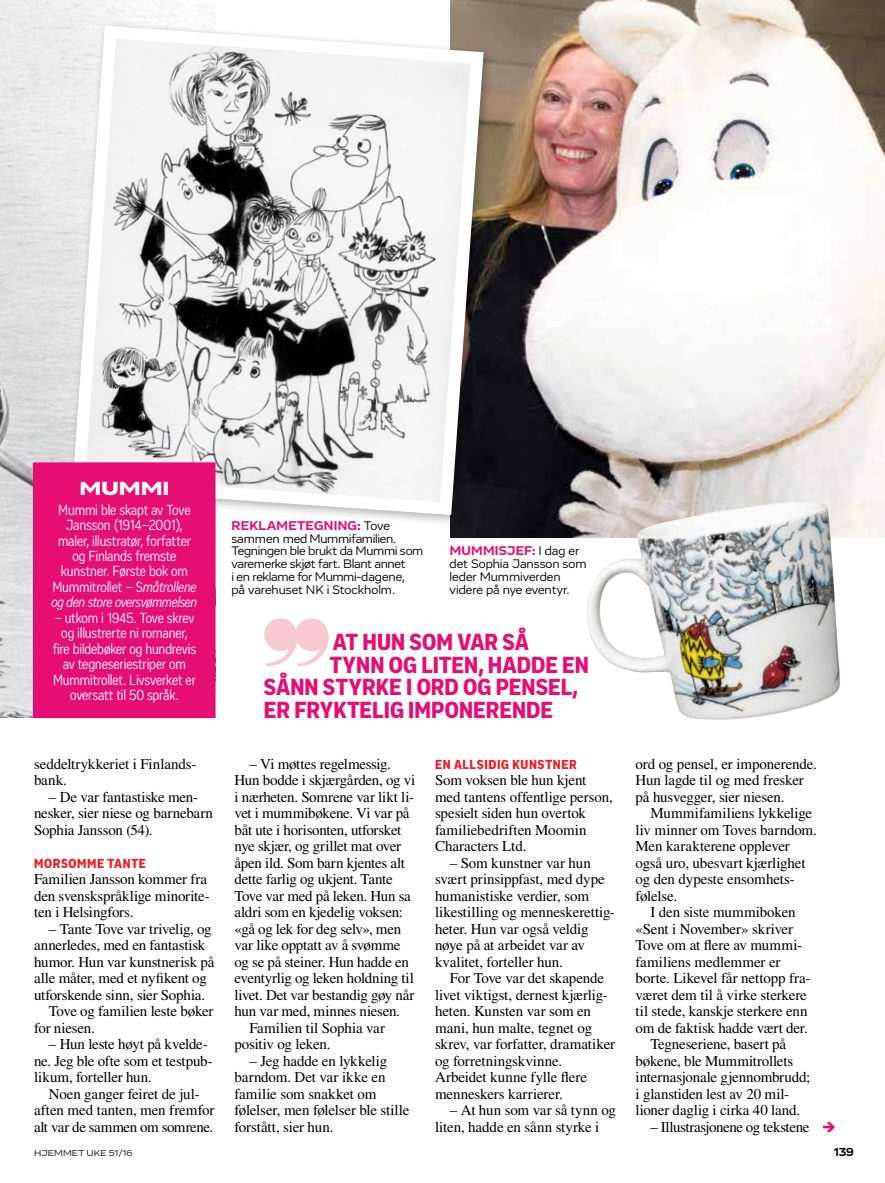
<style>
.page{position:relative;width:885px;height:1183px;background:#fff}
.page>*{position:absolute;margin:0;border:0;box-sizing:border-box;transform-origin:0 0}
.t1{font:900 24px "Vito Condensed";letter-spacing:.005em;color:#e60e75}
.t2{font:900 19.5px "Vito Wide";color:#fff}
.t3{font:15px/16.5px "Times LT Std";letter-spacing:-.015em;color:#000}
.t4{font:15px/15.5px "Vito Condensed";letter-spacing:-.01em;color:#fff;text-align:center}
.t5{font:900 13.5px "Vito Condensed";letter-spacing:.045em;color:#ed1d24}
.t6{font:700 13.2px "Vito";letter-spacing:.02em;color:#e60e75}
.t7{font:12.75px/12.8px "Vito";letter-spacing:-.015em;color:#000}
.t8{font:700 12px "Vito";color:#000}
.t9{font:8.7px "Vito Extended";letter-spacing:.02em;color:#000}
.s1{font-style:italic}
.s2{font-weight:400;font-size:12.75px;color:#000}
</style>
<div class="page">
<img style="left:450px;top:0;width:434px;height:537px">
<img style="left:0;top:0;width:215px;height:717px">
<svg style="left:822px;top:1122px;width:12px;height:9px"></svg>
<svg style="left:264px;top:618px;width:64px;height:48px"></svg>
<svg style="left:66px;top:19px;width:424px;height:502px"></svg>
<img style="left:579px;top:501px;width:265px;height:219px">
<div style="left:34px;top:462px;width:181px;height:255px;background:#e60e75"></div>
<div style="left:33px;top:462px;width:182px;height:255px;border:1px solid #e60e75"></div>
<h2 class="t2" style="left:80px;top:475px;width:91px">MUMMI</h2>
<p class="t4" style="left:52px;top:501px;width:147px">Mummi ble skapt av Tove<br>Jansson (1914–2001), maler, illustratør, forfatter og Finlands fremste kunstner. Første bok om<br>Mummitrollet – S<span class="s1">måtrollene og den store oversvømmelsen</span></p>
<p class="t4" style="left:53px;top:610px;width:145px">– utkom i 1945. Tove skrev og illustrerte ni romaner, fire bildebøker og hundrevis av tegneseriestriper om<br>Mummitrollet. Livsverket er oversatt til 50 språk.</p>
<p class="t3" style="left:34px;top:755px;width:163px">seddeltrykkeriet i Finlands&shy;bank.</p>
<p class="t3" style="left:34px;top:788px;width:181px;text-indent:15px">– De var fantastiske men&shy;nesker, sier niese og barnebarn<br>Sophia Jansson (54).</p>
<p class="t5" style="left:34px;top:854px;width:51px">MORSOM-ME</p>
<p class="t5" style="left:107px;top:854px;width:39px">TANTE</p>
<p class="t3" style="left:34px;top:870px;width:176px;text-align:justify">Familien Jansson kommer fra den svenskspråklige minorite&shy;ten i Helsingfors.</p>
<p class="t3" style="left:49px;top:920px;width:164px">– Tante Tove var trivelig, og</p>
<p class="t3" style="left:34px;top:936px;width:173px">annerledes, med en fantastisk</p>
<p class="t3" style="left:34px;top:953px;width:182px">humor. Hun var kunstnerisk på</p>
<p class="t3" style="left:34px;top:969px;width:174px">alle måter, med et nyfikent og</p>
<p class="t3" style="left:34px;top:986px;width:173px">utforskende sinn, sier Sophia.</p>
<p class="t3" style="left:49px;top:1002px;width:166px">Tove og familien leste bøker</p>
<p class="t3" style="left:34px;top:1019px;width:62px">for niesen.</p>
<p class="t3" style="left:34px;top:1035px;width:179px;text-indent:15px">– Hun leste høyt på kvelde&shy;ne. Jeg ble ofte som et testpub&shy;likum, forteller hun.</p>
<p class="t3" style="left:34px;top:1085px;width:182px;text-align:center">Noen ganger feiret de jul&shy;aften med tanten, men fremfor alt var de sammen om somrene.</p>
<p class="t6" style="left:231px;top:517px;width:160px">REKLAMETEGNING: <span class="s2">Tove</span></p>
<p class="t7" style="left:231px;top:531px;width:193px">sammen med Mummifamilien.<br>Tegningen ble brukt da Mummi som varemerke skjøt fart. Blant annet<br>i en reklame for Mummi-dagene,<br>på varehuset NK i Stockholm.</p>
<p class="t6" style="left:449px;top:542px;width:131px">MUMMIsjef: <span class="s2">I dag er</span></p>
<p class="t7" style="left:449px;top:557px;width:138px">det Sophia Jansson som leder Mummiverden videre på nye eventyr.</p>
<h1 class="t1" style="left:333px;top:627px;width:198px">AT HUN SOM VAR SÅ</h1>
<h1 class="t1" style="left:330px;top:650px;width:261px">TYNN OG LITEN, HADDE EN</h1>
<h1 class="t1" style="left:264px;top:672px;width:316px">SÅNN STYRKE I ORD OG PENSEL,</h1>
<h1 class="t1" style="left:264px;top:695px;width:289px">ER FRYKTE-LIG IM-PONE-RENDE</h1>
<p class="t3" style="left:249px;top:755px;width:143px">– Vi møttes regelmessig.</p>
<p class="t3" style="left:234px;top:771px;width:182px">Hun bodde i skjærgården, og vi</p>
<p class="t3" style="left:234px;top:788px;width:180px">i nærheten. Somrene var likt li-</p>
<p class="t3" style="left:234px;top:804px;width:177px">vet i mummibøkene. Vi var på</p>
<p class="t3" style="left:234px;top:821px;width:168px">båt ute i horisonten, utforsket</p>
<p class="t3" style="left:234px;top:837px;width:168px">nye skjær, og grillet mat over</p>
<p class="t3" style="left:234px;top:854px;width:172px">åpen ild. Som barn kjentes alt</p>
<p class="t3" style="left:234px;top:870px;width:160px">dette farlig og ukjent. Tante</p>
<p class="t3" style="left:234px;top:887px;width:178px">Tove var med på leken. Hun sa</p>
<p class="t3" style="left:234px;top:903px;width:170px">aldri som en kjedelig voksen:</p>
<p class="t3" style="left:234px;top:920px;width:168px">«gå og lek for deg selv», men</p>
<p class="t3" style="left:234px;top:936px;width:167px">var like opptatt av å svømme</p>
<p class="t3" style="left:234px;top:953px;width:176px">og se på steiner. Hun hadde en</p>
<p class="t3" style="left:234px;top:969px;width:181px">eventyrlig og leken holdning til</p>
<p class="t3" style="left:234px;top:986px;width:182px">livet. Det var bestandig gøy når</p>
<p class="t3" style="left:234px;top:1002px;width:167px">hun var med, minnes niesen.</p>
<p class="t3" style="left:249px;top:1019px;width:137px">Familien til Sophia var</p>
<p class="t3" style="left:234px;top:1035px;width:98px">positiv og leken.</p>
<p class="t3" style="left:234px;top:1052px;width:176px;text-indent:15px">– Jeg hadde en lykkelig barndom. Det var ikke en familie som snakket om følelser, men følelser ble stille forstått, sier hun.</p>
<p class="t5" style="left:435px;top:755px;width:143px">EN ALLSIDIG KUNSTNER</p>
<p class="t3" style="left:435px;top:771px;width:179px">Som voksen ble hun kjent med tantens offentlige person, spesielt siden hun overtok familiebedriften Moomin<br>Characters Ltd.</p>
<p class="t3" style="left:435px;top:854px;width:180px;text-indent:15px">– Som kunstner var hun svært prinsippfast, med dype humanistiske verdier, som likestilling og menneskerettig&shy;heter. Hun var også veldig nøye på at arbeidet var av kvalitet, forteller hun.</p>
<p class="t3" style="left:435px;top:969px;width:182px;text-indent:15px">For Tove var det skapende livet viktigst, dernest kjærlig&shy;heten. Kunsten var som en mani, hun malte, tegnet og skrev, var forfatter, dramatiker og forretningskvinne.<br>Arbeidet kunne fylle flere menneskers karrierer.</p>
<p class="t3" style="left:435px;top:1101px;width:182px;text-indent:15px">– At hun som var så tynn og liten, hadde en sånn styrke i</p>
<p class="t3" style="left:635px;top:755px;width:183px">ord og pensel, er imponerende.<br>Hun lagde til og med fresker på husvegger, sier niesen.</p>
<p class="t3" style="left:635px;top:804px;width:183px;text-indent:15px">Mummifamiliens lykkelige liv minner om Toves barndom.<br>Men karakterene opplever også uro, ubesvart kjærlighet og den dypeste ensomhets-- følelse.</p>
<p class="t3" style="left:650px;top:903px;width:147px">I den siste mummiboken</p>
<p class="t3" style="left:635px;top:920px;width:159px">«Sent i November» skriver</p>
<p class="t3" style="left:635px;top:936px;width:167px">Tove om at flere av mummi-</p>
<p class="t3" style="left:635px;top:953px;width:146px">familiens medlemmer er</p>
<p class="t3" style="left:635px;top:969px;width:174px">borte. Likevel får nettopp fra--</p>
<p class="t3" style="left:635px;top:986px;width:173px">været dem til å virke sterkere</p>
<p class="t3" style="left:635px;top:1002px;width:173px">til stede, kanskje sterkere enn</p>
<p class="t3" style="left:635px;top:1019px;width:174px">om de faktisk hadde vært der.</p>
<p class="t3" style="left:650px;top:1035px;width:137px">Tegneseriene, basert på</p>
<p class="t3" style="left:635px;top:1052px;width:159px">bøkene, ble Mummitrollets</p>
<p class="t3" style="left:635px;top:1068px;width:176px">internasjonale gjennombrudd;</p>
<p class="t3" style="left:635px;top:1085px;width:152px">i glanstiden lest av 20 mil---</p>
<p class="t3" style="left:635px;top:1101px;width:166px">lioner daglig i cirka 40 land.</p>
<p class="t3" style="left:650px;top:1118px;width:160px">– Illustrasjonene og tekstene</p>
<p class="t9" style="left:34px;top:1147px;width:100px">HJEMMET UKE 51/16</p>
<p class="t8" style="left:833px;top:1143px;width:22px">139</p>
</div>
